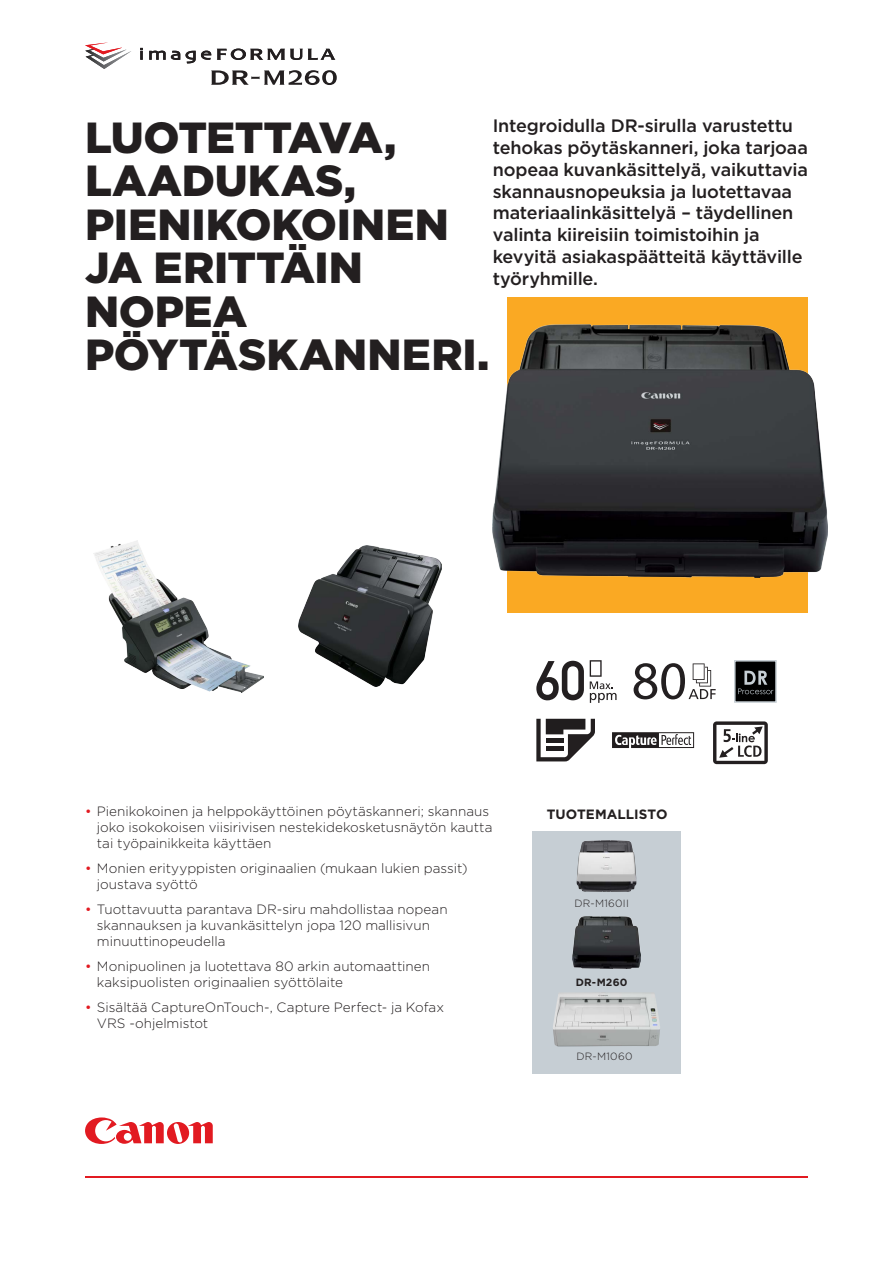
<style>
.page{position:relative;width:893px;height:1263px;background:#fff}
.page>*{position:absolute;margin:0;border:0;box-sizing:border-box;transform-origin:0 0}
.COVER_HEADER_LARGE{font:900 43.5px/43.5px "Gotham";letter-spacing:-.005em;color:#231f20}
.INTRO{font:500 18px/21.8px "Gotham";letter-spacing:-.01em;color:#231f20}
.t1{font:300 13.5px/16.2px "Gotham";color:#231f20}
.SUBHEAD{font:700 13.5px "Gotham";letter-spacing:.005em;color:#231f20}
.BODY{font:300 10.5px "Gotham";letter-spacing:.02em;color:#231f20}
.BODY-2{font:700 10.5px "Gotham";letter-spacing:.015em;color:#231f20}
.s1{font-weight:400;color:#e21a21}
</style>
<div class="page">
<div style="left:532px;top:831px;width:149px;height:243px;background:#c6ced4"></div>
<svg style="left:85px;top:1117px;width:128px;height:27px"></svg>
<hr style="left:85px;top:1176px;width:723px;height:2px;background:#e21a21">
<div style="left:508px;top:297px;width:300px;height:316px;background:#faa923"></div>
<img style="left:493px;top:324px;width:334px;height:254px">
<img style="left:298px;top:546px;width:144px;height:140px">
<img style="left:93px;top:540px;width:171px;height:152px">
<img style="left:577px;top:840px;width:59px;height:52px">
<img style="left:572px;top:917px;width:69px;height:51px">
<svg style="left:85px;top:49px;width:46px;height:20px"></svg>
<svg style="left:140px;top:48px;width:3px;height:12px"></svg>
<svg style="left:149px;top:51px;width:62px;height:12px"></svg>
<svg style="left:217px;top:49px;width:119px;height:11px"></svg>
<svg style="left:211px;top:70px;width:126px;height:15px"></svg>
<svg style="left:634px;top:663px;width:82px;height:36px"></svg>
<svg style="left:536px;top:661px;width:48px;height:39px"></svg>
<svg style="left:590px;top:660px;width:27px;height:43px"></svg>
<div style="left:734px;top:660px;width:43px;height:43px;background:#000;border:2px solid #c6ced4"></div>
<svg style="left:738px;top:671px;width:35px;height:23px"></svg>
<svg style="left:536px;top:719px;width:59px;height:42px"></svg>
<svg style="left:612px;top:732px;width:82px;height:16px"></svg>
<svg style="left:713px;top:721px;width:55px;height:43px"></svg>
<img style="left:553px;top:993px;width:107px;height:53px">
<p class="COVER_HEADER_LARGE" style="left:85px;top:115px;width:406px">LUOTETTAVA,<br>LAADUKAS,<br>PIENIKOKOINEN<br>JA ERITTÄIN<br>NOPEA<br>PÖYTÄSKANNERI.</p>
<p class="INTRO" style="left:493px;top:115px;width:317px">Integroidulla DR-sirulla varustettu tehokas pöytäskanneri, joka tarjoaa nopeaa kuvankäsittelyä, vaikuttavia skannausnopeuksia ja luotettavaa materiaalinkäsittelyä – täydellinen valinta kiireisiin toimistoihin ja kevyitä asiakaspäätteitä käyttäville työryhmille.</p>
<p class="t1" style="left:97px;top:802px;width:397px;text-indent:-12px"><span class="s1">•</span> Pienikokoinen ja helppokäyttöinen pöytäskanneri; skannaus joko isokokoisen viisirivisen nestekidekosketusnäytön kautta tai työpainikkeita käyttäen</p>
<p class="t1" style="left:97px;top:859px;width:372px;text-indent:-12px"><span class="s1">•</span> Monien erityyppisten originaalien (mukaan lukien passit) joustava syöttö</p>
<p class="t1" style="left:97px;top:900px;width:352px;text-indent:-12px"><span class="s1">•</span> Tuottavuutta parantava DR-siru mahdollistaa nopean skannauksen ja kuvankäsittelyn jopa 120 mallisivun minuuttinopeudella</p>
<p class="t1" style="left:97px;top:957px;width:335px;text-indent:-12px"><span class="s1">•</span> Monipuolinen ja luotettava 80 arkin automaattinen kaksipuolisten originaalien syöttölaite</p>
<p class="t1" style="left:97px;top:998px;width:349px;text-indent:-12px"><span class="s1">•</span> Sisältää CaptureOnTouch-, Capture Perfect- ja Kofax<br>VRS -ohjelmistot</p>
<p class="SUBHEAD" style="left:547px;top:805px;width:122px">TUOTEMALLISTO</p>
<p class="BODY" style="left:574px;top:897px;width:56px">DR-M160II</p>
<p class="BODY-2" style="left:576px;top:975px;width:53px">DR-M260</p>
<p class="BODY" style="left:576px;top:1050px;width:58px">DR-M1060</p>
</div>
